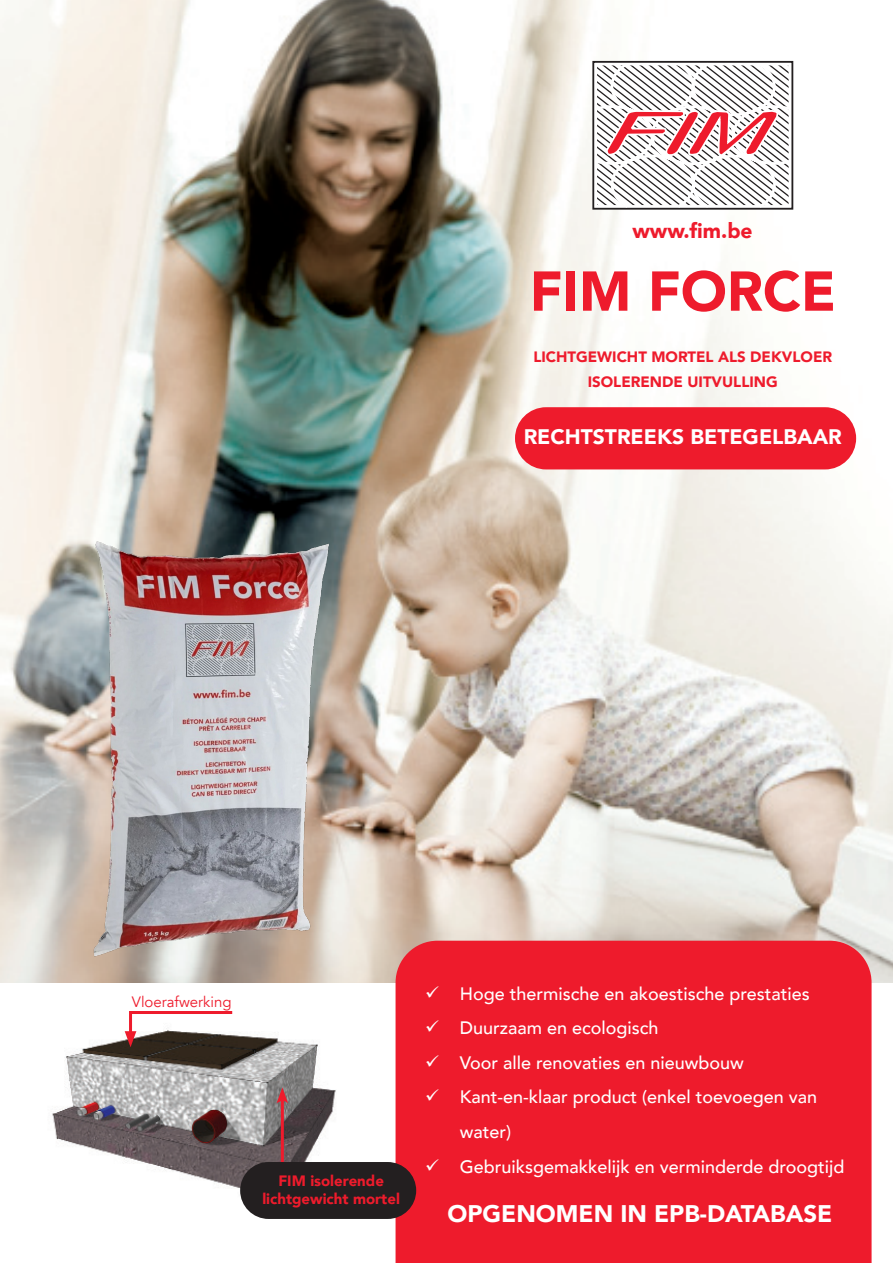
<style>
.page{position:relative;width:893px;height:1263px;background:#fff}
.page>*{position:absolute;margin:0;border:0;box-sizing:border-box;transform-origin:0 0}
.t1{font:900 55.5px "Avenir";color:#ee1b2c}
.t2{font:900 24px "Avenir";color:#fff}
.t3{font:900 21px "Avenir";color:#fff}
.t4{font:900 21px "Avenir";color:#ee1b2c}
.t5{font:500 18px/34.5px "Avenir";color:#fff}
.t6{font:900 15px "Avenir";color:#ee1b2c}
.t7{font:15px "Avenir";color:#ee1b2c}
</style>
<div class="page">
<img style="left:52px;top:998px;width:344px;height:224px">
<img style="left:0;top:0;width:893px;height:982px">
<div style="left:396px;top:941px;width:475px;height:322px;background:#ee1b2c"></div>
<svg style="left:592px;top:60px;width:201px;height:150px"></svg>
<hr style="left:281px;top:1098px;width:3px;height:76px;background:#ee1b2c">
<svg style="left:276px;top:1087px;width:12px;height:16px"></svg>
<hr style="left:129px;top:1011px;width:3px;height:26px;background:#ee1b2c">
<svg style="left:125px;top:1031px;width:11px;height:16px"></svg>
<hr style="left:131px;top:1011px;width:101px;height:3px;background:#ee1b2c">
<div style="left:240px;top:1162px;width:176px;height:57px;background:#231f20;border-radius:28px"></div>
<div style="left:515px;top:407px;width:341px;height:62px;background:#ee1b2c;border-radius:31px"></div>
<img style="left:77px;top:536px;width:265px;height:423px">
<svg style="left:439px;top:1000px;width:18px;height:1px"></svg>
<p class="t4" style="left:632px;top:213px;width:122px">www.fim.be</p>
<p class="t1" style="left:530px;top:244px;width:308px">FIM FORCE</p>
<p class="t6" style="left:533px;top:344px;width:300px">LICHTGEWICHT MORTEL ALS DEKVLOER</p>
<p class="t6" style="left:588px;top:369px;width:191px">ISOLERENDE UITVULLING</p>
<p class="t3" style="left:524px;top:419px;width:320px">RECHTSTREEKS BETEGELBAAR</p>
<p class="t7" style="left:132px;top:992px;width:101px">Vloerafwerking</p>
<p class="t6" style="left:278px;top:1168px;width:107px">FIM isolerende</p>
<p class="t6" style="left:262px;top:1186px;width:139px">lichtgewicht mortel</p>
<p class="t5" style="left:425px;top:975px;width:386px">✓ Hoge thermische en akoestische prestaties</p>
<p class="t5" style="left:425px;top:1010px;width:235px">✓ Duurzaam en ecologisch</p>
<p class="t5" style="left:425px;top:1044px;width:320px">✓ Voor alle renovaties en nieuwbouw</p>
<p class="t5" style="left:460px;top:1079px;width:359px;text-indent:-34px">✓ Kant-en-klaar product (enkel toevoegen van water)</p>
<p class="t5" style="left:425px;top:1148px;width:421px">✓ Gebruiksgemakkelijk en verminderde droogtijd</p>
<p class="t2" style="left:447px;top:1193px;width:386px">OPGENOMEN IN EPB-DATABASE</p>
</div>
